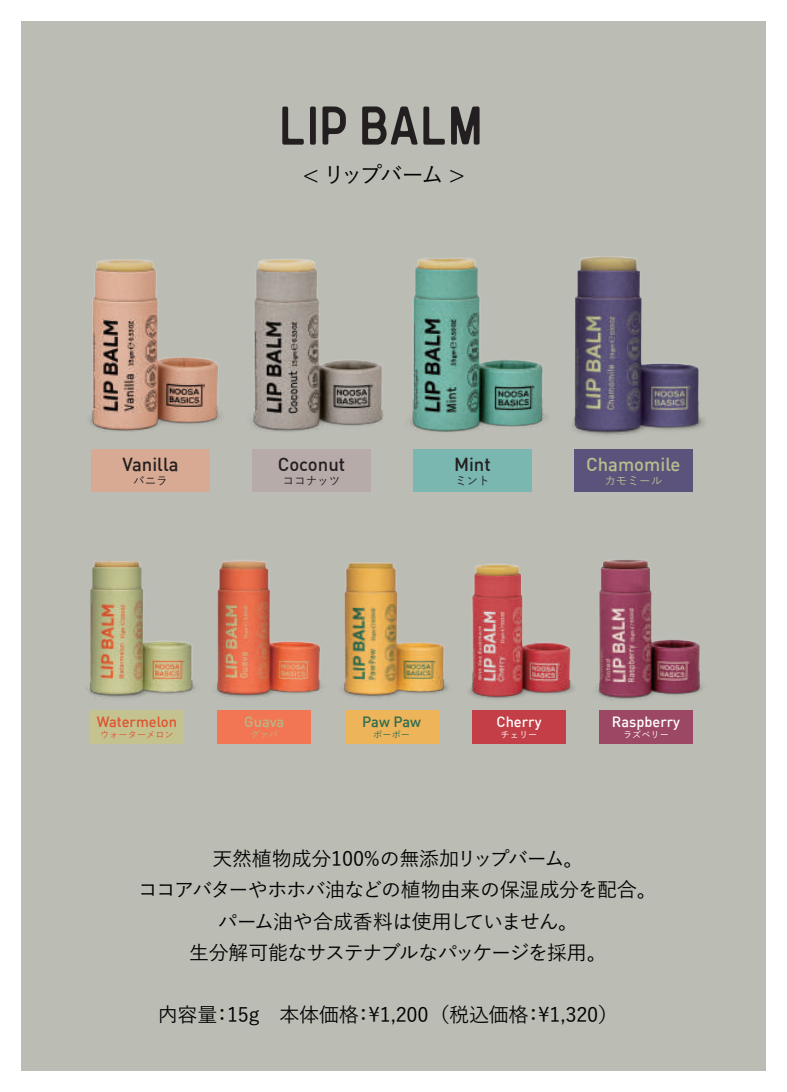
<style>
.page{position:relative;width:787px;height:1092px;background:#fff}
.page>*{position:absolute;margin:0;border:0;box-sizing:border-box;transform-origin:0 0}
.t1{font:53px "Oregon";color:#231f20}
.t2{font:500 22.5px "Yu Go";letter-spacing:-.125em;color:#000101}
.t3{font:500 20px/31.2px "Yu Go";letter-spacing:-.04em;color:#000101;text-align:center}
.t4{font:500 20px "Yu Go";letter-spacing:-.015em;color:#000101}
.t5{font:500 18.5px "DIN";color:#231f20}
.t6{font:500 18.5px "DIN";color:#babd8d}
.t7{font:500 14.5px "DIN";color:#fff}
.t8{font:500 14.5px "DIN";color:#de5431}
.t9{font:500 14.5px "DIN";letter-spacing:-.005em;color:#2b6c52}
.t10{font:500 14.5px "DIN";color:#b7b584}
.t11{font:500 11.5px "Yu Go";color:#231f20}
.t12{font:500 11.5px "Yu Go";color:#babd8d}
.t13{font:500 9.25px "Yu Go";color:#fff}
.t14{font:500 9.25px "Yu Go";color:#de5431}
.t15{font:500 9.25px "Yu Go";color:#2b6c52}
.t16{font:500 9.25px "Yu Go";color:#b7b584}
</style>
<div class="page">
<div style="left:21px;top:21px;width:744px;height:1049px;background:#bbbcb4"></div>
<div style="left:252px;top:449px;width:119px;height:43px;background:#b7aba9"></div>
<div style="left:413px;top:449px;width:118px;height:43px;background:#79b7b0"></div>
<div style="left:91px;top:449px;width:119px;height:43px;background:#d8aa93"></div>
<img style="left:430px;top:258px;width:76px;height:174px">
<img style="left:269px;top:258px;width:161px;height:174px">
<img style="left:89px;top:259px;width:180px;height:173px">
<img style="left:506px;top:256px;width:198px;height:207px">
<div style="left:574px;top:449px;width:118px;height:43px;background:#5b537b"></div>
<img style="left:89px;top:561px;width:75px;height:138px">
<div style="left:90px;top:710px;width:94px;height:34px;background:#c4c38f"></div>
<img style="left:164px;top:560px;width:127px;height:138px">
<div style="left:217px;top:710px;width:94px;height:34px;background:#f37654"></div>
<img style="left:291px;top:562px;width:148px;height:159px">
<div style="left:345px;top:710px;width:93px;height:34px;background:#eeb45a"></div>
<div style="left:472px;top:710px;width:94px;height:34px;background:#c33e46"></div>
<div style="left:599px;top:709px;width:93px;height:34px;background:#9c4763"></div>
<img style="left:596px;top:560px;width:107px;height:161px">
<img style="left:437px;top:562px;width:137px;height:157px">
<h1 class="t1" style="left:279px;top:96px;width:205px">LIP BALM</h1>
<p class="t2" style="left:303px;top:154px;width:164px">&lt; リップバーム &gt;</p>
<p class="t5" style="left:122px;top:452px;width:58px">Vanilla</p>
<p class="t5" style="left:278px;top:452px;width:69px">Coconut</p>
<p class="t5" style="left:454px;top:452px;width:38px">Mint</p>
<p class="t11" style="left:133px;top:469px;width:36px">バニラ</p>
<p class="t11" style="left:282px;top:469px;width:60px">ココナッツ</p>
<p class="t11" style="left:455px;top:469px;width:36px">ミント</p>
<p class="t6" style="left:586px;top:452px;width:96px">Chamomile</p>
<p class="t12" style="left:604px;top:470px;width:60px">カモミール</p>
<p class="t8" style="left:97px;top:712px;width:82px">Watermelon</p>
<p class="t14" style="left:100px;top:726px;width:75px">ウォーターメロン</p>
<p class="t10" style="left:244px;top:712px;width:42px">Guava</p>
<p class="t16" style="left:250px;top:726px;width:29px">グァバ</p>
<p class="t9" style="left:362px;top:712px;width:60px">Paw Paw</p>
<p class="t15" style="left:373px;top:726px;width:38px">ポーポー</p>
<p class="t7" style="left:496px;top:712px;width:46px">Cherry</p>
<p class="t13" style="left:500px;top:726px;width:38px">チェリー</p>
<p class="t7" style="left:612px;top:712px;width:70px">Raspberry</p>
<p class="t13" style="left:623px;top:726px;width:47px">ラズベリー</p>
<p class="t3" style="left:138px;top:840px;width:520px">天然植物成分100%の無添加リップバーム。<br>ココアバターやホホバ油などの植物由来の保湿成分を配合。パーム油や合成香料は使用していません。<br>生分解可能なサステナブルなパッケージを採用。</p>
<p class="t4" style="left:158px;top:996px;width:472px">内容量：15g　本体価格：¥1,200 （税込価格：¥1,320）　</p>
</div>
